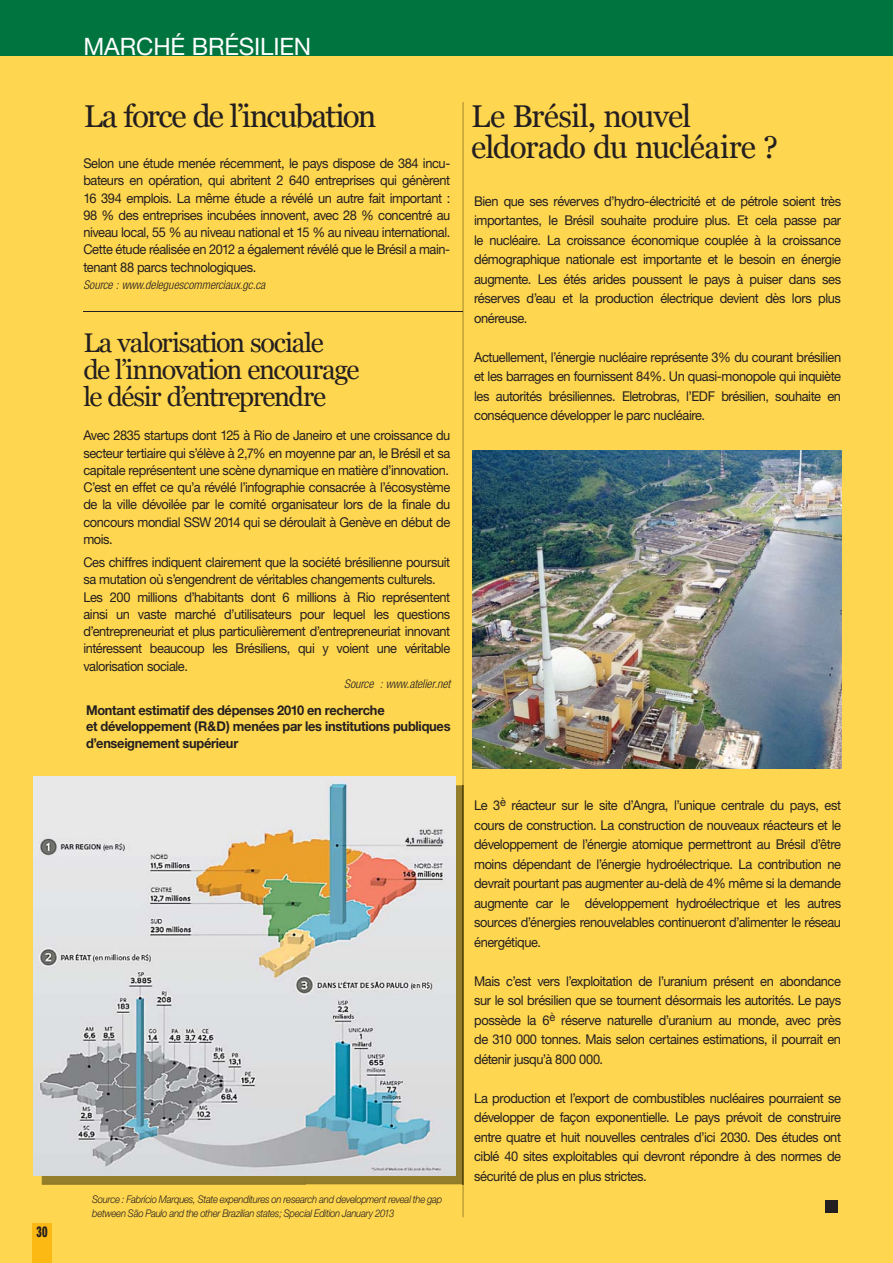
<style>
.page{position:relative;width:893px;height:1263px;background:#fff}
.page>*{position:absolute;margin:0;border:0;box-sizing:border-box;transform-origin:0 0}
.t1{font:31.5px/31.5px "Georgia";letter-spacing:-.04em;color:#231f20}
.t2{font:31.5px "Georgia";letter-spacing:-.06em;color:#231f20}
.t3{font:27px/27px "Georgia";letter-spacing:-.045em;color:#231f20}
.t4{font:24px "Helvetica Neue";letter-spacing:-.005em;color:#fff}
.t5{font:900 condensed 15px "Helvetica Neue";color:#231f20;scale:.7 1}
.t6{font:13.5px/19.5px "Helvetica Neue";letter-spacing:-.03em;color:#231f20;text-align:justify;scale:.95 1}
.t7{font:700 13.5px/16px "Helvetica Neue";letter-spacing:-.02em;color:#231f20;scale:.95 1}
.t8{font:italic 300 condensed 12px "Helvetica Neue";color:#231f20}
.t9{font:italic 300 10.5px/13.5px "Helvetica Neue";letter-spacing:-.02em;color:#231f20;scale:.9 1}
</style>
<div class="page">
<div style="left:0;top:0;width:893px;height:57px;background:#00743e"></div>
<div style="left:0;top:56px;width:893px;height:1207px;background:#ffd64f"></div>
<img style="left:42px;top:785px;width:421px;height:399px">
<img style="left:33px;top:777px;width:422px;height:399px">
<img style="left:463px;top:102px;width:1px;height:1115px">
<img style="left:472px;top:450px;width:370px;height:318px">
<hr style="left:83px;top:311px;width:380px;height:1px;background:#231f20">
<div style="left:826px;top:1200px;width:12px;height:12px;background:#231f20"></div>
<div style="left:32px;top:1223px;width:20px;height:40px;background:#fdb913"></div>
<p class="t5" style="left:37px;top:1222px;width:17px">30</p>
<h3 class="t4" style="left:83px;top:32px;width:229px">Marché Brésilien</h3>
<h1 class="t2" style="left:84px;top:98px;width:294px">La force de l’incubation</h1>
<h1 class="t1" style="left:471px;top:100px;width:309px">Le Brésil, nouvel eldorado du nucléaire ?</h1>
<p class="t6" style="left:83px;top:154px;width:388px;line-height:17.2px">selon une étude menée récemment, le pays dispose de 384 incu&shy;bateurs en opération, qui abritent 2 640 entreprises qui génèrent 16 394 emplois. la même étude a révélé un autre fait important :<br>98 % des entreprises incubées innovent, avec 28 % concentré au niveau local, 55 % au niveau national et 15 % au niveau international. cette étude réalisée en 2012 a également révélé que le Brésil a main&shy;tenant 88 parcs technologiques.</p>
<p class="t8" style="left:83px;top:278px;width:184px">Source : www.deleguescommerciaux.gc.ca</p>
<p class="t6" style="left:474px;top:191px;width:388px">Bien que ses réverves d’hydro-électricité et de pétrole soient très importantes, le Brésil souhaite produire plus. et cela passe par le nucléaire. la croissance économique couplée à la croissance démographique nationale est importante et le besoin en énergie augmente. les étés arides poussent le pays à puiser dans ses réserves d’eau et la production électrique devient dès lors plus onéreuse.</p>
<p class="t6" style="left:474px;top:347px;width:388px">actuellement, l’énergie nucléaire représente 3% du courant brésilien et les barrages en fournissent 84%. Un quasi-monopole qui inquiète les autorités brésiliennes. eletrobras, l’eDF brésilien, souhaite en conséquence développer le parc nucléaire.</p>
<h2 class="t3" style="left:83px;top:329px;width:278px">La valorisation sociale<br>de l’innovation encourage le désir d’entreprendre</h2>
<p class="t6" style="left:83px;top:427px;width:388px;line-height:17.2px">avec 2835 startups dont 125 à rio de Janeiro et une croissance du secteur tertiaire qui s’élève à 2,7% en moyenne par an, le Brésil et sa capitale représentent une scène dynamique en matière d’innovation. c’est en effet ce qu’a révélé l’infographie consacrée à l’écosystème de la ville dévoilée par le comité organisateur lors de la finale du concours mondial ssW 2014 qui se déroulait à Genève en début de mois.</p>
<p class="t6" style="left:83px;top:553px;width:388px;line-height:17.2px;text-align:left">ces chiffres indiquent clairement que la société brésilienne poursuit sa mutation où s’engendrent de véritables changements culturels. les 200 millions d’habitants dont 6 millions à rio représentent ainsi un vaste marché d’utilisateurs pour lequel les questions d’entrepreneuriat et plus particulièrement d’entrepreneuriat innovant intéressent beaucoup les Brésiliens, qui y voient une véritable valorisation sociale.</p>
<p class="t8" style="left:344px;top:677px;width:108px">Source : www.atelier.net</p>
<p class="t7" style="left:86px;top:702px;width:385px">Montant estimatif des dépenses 2010 en recherche<br>et développement (R&amp;D) menées par les institutions publiques d’enseignement supérieur</p>
<p class="t9" style="left:92px;top:1193px;width:391px">Source : Fabrício Marques, State expenditures on research and development reveal the gap between São Paulo and the other Brazilian states; Special Edition January 2013</p>
<p class="t6" style="left:474px;top:795px;width:388px">le 3<sup>è</sup> réacteur sur le site d’angra, l’unique centrale du pays, est cours de construction. la construction de nouveaux réacteurs et le développement de l’énergie atomique permettront au Brésil d’être moins dépendant de l’énergie hydroélectrique. la contribution ne devrait pourtant pas augmenter au-delà de 4% même si la demande augmente car le développement hydroélectrique et les autres sources d’énergies renouvelables continueront d’alimenter le réseau énergétique.</p>
<p class="t6" style="left:474px;top:971px;width:388px">Mais c’est vers l’exploitation de l’uranium présent en abondance sur le sol brésilien que se tournent désormais les autorités. le pays possède la 6<sup>è</sup> réserve naturelle d’uranium au monde, avec près de 310 000 tonnes. Mais selon certaines estimations, il pourrait en détenir jusqu’à 800 000.</p>
<p class="t6" style="left:474px;top:1088px;width:388px">la production et l’export de combustibles nucléaires pourraient se développer de façon exponentielle. le pays prévoit de construire entre quatre et huit nouvelles centrales d’ici 2030. Des études ont ciblé 40 sites exploitables qui devront répondre à des normes de sécurité de plus en plus strictes.</p>
</div>
